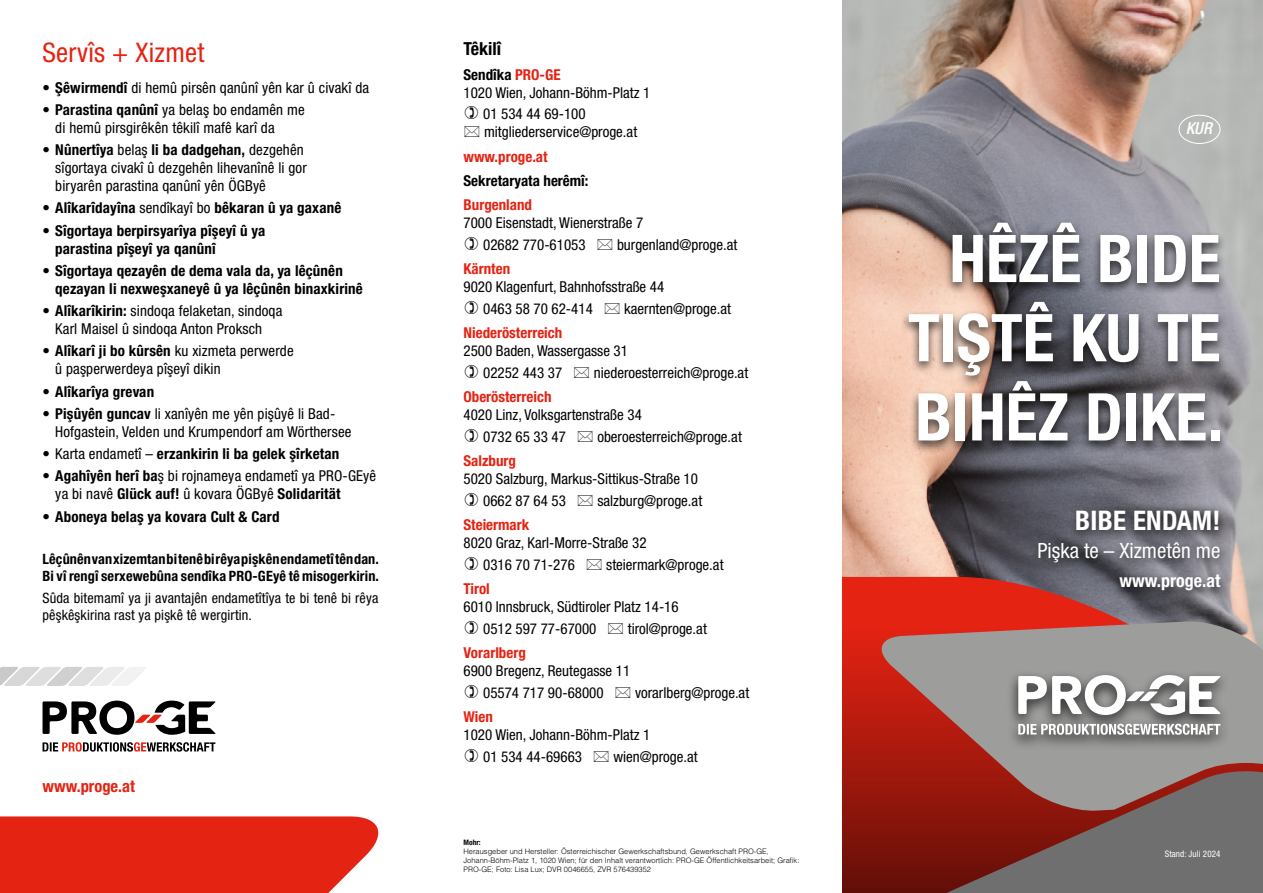
<style>
.page{position:relative;width:1263px;height:893px;background:#fff}
.page>*{position:absolute;margin:0;border:0;box-sizing:border-box;transform-origin:0 0}
.t1{font:700 condensed 66px/79.2px "Helvetica Neue LT Pro";color:#fff;text-align:center}
.t2{font:condensed 27px "Helvetica Neue LT Pro";letter-spacing:.01em;color:#e42313}
.t3{font:700 condensed 27px "Helvetica Neue LT Pro";letter-spacing:.01em;color:#fff}
.t4{font:condensed 21px "Helvetica Neue LT Pro";color:#fff}
.t5{font:700 condensed 18px "Helvetica Neue LT Pro";color:#fff}
.t6{font:700 condensed 18px "Helvetica Neue LT Pro";color:#000}
.t7{font:700 condensed 16.5px "Helvetica Neue LT Pro";color:#e42313}
.t8{font:italic 500 condensed 16.5px "Helvetica Neue LT Std";color:#fff}
.t9{font:condensed 15px/18px "Helvetica Neue LT Pro";letter-spacing:.01em;color:#000}
.t10{font:condensed 15px/21.6px "Helvetica Neue LT Std";color:#000}
.t11{font:700 condensed 15px/18px "Helvetica Neue LT Pro";letter-spacing:.01em;color:#000}
.t12{font:700 condensed 15px "Helvetica Neue LT Std";color:#e42313}
.t13{font:700 condensed 15px "Helvetica Neue LT Pro";color:#e42313}
.t14{font:700 condensed 14.25px/17.1px "Helvetica Neue LT Pro";letter-spacing:.01em;color:#000}
.t15{font:condensed 14.25px/17.1px "Helvetica Neue LT Pro";letter-spacing:.01em;color:#000}
.t16{font:condensed 9px "Helvetica Neue LT Pro";letter-spacing:.01em;color:#fff}
.t17{font:300 7.5px/9px "Helvetica LT Std";color:#000}
.t18{font:700 condensed 7.5px "Helvetica Neue LT Pro";color:#000}
.s1{font-family:"Helvetica LT Std";font-weight:300;font-stretch:normal}
.s2{font-weight:700}
.s3{font-weight:400}
.s4{font-weight:700;color:#e42313}
</style>
<div class="page">
<img style="left:842px;top:0;width:421px;height:577px">
<svg style="left:842px;top:577px;width:421px;height:50px;background:#c0433b"></svg>
<div style="left:842px;top:627px;width:421px;height:266px;background:linear-gradient(to bottom,#e62313,#640f08)"></div>
<svg style="left:875px;top:620px;width:388px;height:192px;background:#a5746f"></svg>
<svg style="left:923px;top:769px;width:340px;height:124px;background:#7d524f"></svg>
<div style="left:0;top:816px;width:379px;height:77px;background:#e42313"></div>
<svg style="left:0;top:667px;width:146px;height:19px"></svg>
<div style="left:1007px;top:669px;width:223px;height:82px;background:#000;opacity:.75"></div>
<svg style="left:1018px;top:675px;width:203px;height:60px"></svg>
<div style="left:900px;top:218px;width:329px;height:236px;background:#000;opacity:.75"></div>
<svg style="left:43px;top:701px;width:173px;height:51px"></svg>
<div style="left:1179px;top:115px;width:41px;height:29px;border:1px solid #fff;border-radius:50%"></div>
<div style="left:1111px;top:570px;width:118px;height:33px;background:#000;opacity:.75"></div>
<div style="left:1029px;top:538px;width:199px;height:37px;background:#000;opacity:.75"></div>
<div style="left:1067px;top:505px;width:160px;height:38px;background:#000;opacity:.75"></div>
<h2 class="t2" style="left:43px;top:36px;width:163px">Servîs + Xizmet</h2>
<p class="t9" style="left:43px;top:78px;width:328px"><span class="s1">•</span> <span class="s2">Şêwirmendî</span> di hemû pirsên qanûnî yên kar û civakî da</p>
<p class="t9" style="left:55px;top:100px;width:251px;text-indent:-13px"><span class="s1">•</span> <span class="s2">Parastina qanûnî</span> ya belaş bo endamên me di hemû pirsgirêkên têkilî mafê karî da</p>
<p class="t9" style="left:55px;top:141px;width:253px;text-indent:-13px"><span class="s1">•</span> <span class="s2">Nûnertîya</span> belaş <span class="s2">li ba dadgehan,</span> dezgehên sîgortaya civakî û dezgehên lihevanînê li gor biryarên parastina qanûnî yên ÖGByê</p>
<p class="t11" style="left:43px;top:199px;width:300px"><span class="s1">•</span> Alîkarîdayîna <span class="s3">sendîkayî bo</span> bêkaran û ya gaxanê</p>
<p class="t11" style="left:55px;top:221px;width:212px;text-indent:-13px"><span class="s1">•</span> Sîgortaya berpirsyarîya pîşeyî û ya parastina pîşeyî ya qanûnî</p>
<p class="t11" style="left:55px;top:262px;width:309px;text-indent:-13px"><span class="s1">•</span> Sîgortaya qezayên de dema vala da, ya lêçûnên qezayan li nexweşxaneyê û ya lêçûnên binaxkirinê</p>
<p class="t9" style="left:43px;top:302px;width:241px;text-align:center"><span class="s1">•</span> <span class="s2">Alîkarîkirin:</span> sindoqa felaketan, sindoqa<br>Karl Maisel û sindoqa Anton Proksch</p>
<p class="t9" style="left:55px;top:342px;width:240px;text-indent:-13px"><span class="s1">•</span> <span class="s2">Alîkarî ji bo kûrsên</span> ku xizmeta perwerde û paşperwerdeya pîşeyî dikin</p>
<p class="t11" style="left:43px;top:382px;width:113px"><span class="s1">•</span> Alîkarîya grevan</p>
<p class="t9" style="left:55px;top:404px;width:298px;text-indent:-13px"><span class="s1">•</span> <span class="s2">Pişûyên guncav</span> li xanîyên me yên pişûyê li Bad-<br>Hofgastein, Velden und Krumpendorf am Wörthersee</p>
<p class="t11" style="left:43px;top:445px;width:298px"><span class="s1">•</span> <span class="s3">Karta endametî –</span> erzankirin li ba gelek şîrketan</p>
<p class="t9" style="left:55px;top:467px;width:322px;text-indent:-13px"><span class="s1">•</span> <span class="s2">Agahîyên herî ba</span>ş bi rojnameya endametî ya PRO-GEyê ya bi navê <span class="s2">Glück auf!</span> û kovara ÖGByê <span class="s2">Solidarität</span></p>
<p class="t11" style="left:43px;top:507px;width:239px"><span class="s1">•</span> Aboneya belaş ya kovara Cult &amp; Card</p>
<p class="t14" style="left:43px;top:551px;width:338px">Lêçûnên van xizemtan bi tenê bi rêya pişkên endametî tên dan.<br>Bi vî rengî serxewebûna sendîka PRO-GEyê tê misogerkirin.</p>
<p class="t15" style="left:43px;top:589px;width:337px">Sûda bitemamî ya ji avantajên endametîtîya te bi tenê bi rêya pêşkêşkirina rast ya pişkê tê wergirtin.</p>
<p class="t7" style="left:43px;top:776px;width:94px">www.proge.at</p>
<p class="t6" style="left:463px;top:38px;width:39px">Têkilî</p>
<p class="t9" style="left:463px;top:65px;width:188px"><span class="s2">Sendîka</span> <span class="s4">PRO-GE<br></span>1020 Wien, Johann-Böhm-Platz 1</p>
<p class="t9" style="left:483px;top:105px;width:156px">01 534 44 69-100 mitgliederservice@proge.at</p>
<p class="t13" style="left:463px;top:147px;width:86px">www.proge.at</p>
<p class="t11" style="left:463px;top:172px;width:126px">Sekretaryata herêmî:</p>
<p class="t12" style="left:463px;top:196px;width:70px">Burgenland</p>
<p class="t10" style="left:483px;top:212px;width:162px;text-indent:-20px">7000 Eisenstadt, Wienerstraße 7<br>02682 770-61053</p>
<p class="t10" style="left:617px;top:234px;width:122px">burgenland@proge.at</p>
<p class="t12" style="left:463px;top:260px;width:48px">Kärnten</p>
<p class="t10" style="left:483px;top:276px;width:183px;text-indent:-20px">9020 Klagenfurt, Bahnhofsstraße 44<br>0463 58 70 62-414</p>
<p class="t10" style="left:624px;top:298px;width:108px">kaernten@proge.at</p>
<p class="t12" style="left:463px;top:324px;width:100px">Niederösterreich</p>
<p class="t10" style="left:483px;top:340px;width:146px;text-indent:-20px">2500 Baden, Wassergasse 31<br>02252 443 37</p>
<p class="t10" style="left:594px;top:362px;width:156px">niederoesterreich@proge.at</p>
<p class="t12" style="left:463px;top:388px;width:90px">Oberösterreich</p>
<p class="t10" style="left:483px;top:404px;width:160px;text-indent:-20px">4020 Linz, Volksgartenstraße 34<br>0732 65 33 47</p>
<p class="t10" style="left:597px;top:426px;width:146px">oberoesterreich@proge.at</p>
<p class="t12" style="left:463px;top:452px;width:54px">Salzburg</p>
<p class="t10" style="left:483px;top:468px;width:216px;text-indent:-20px">5020 Salzburg, Markus-Sittikus-Straße 10<br>0662 87 64 53</p>
<p class="t10" style="left:597px;top:490px;width:106px">salzburg@proge.at</p>
<p class="t12" style="left:463px;top:516px;width:67px">Steiermark</p>
<p class="t10" style="left:483px;top:532px;width:165px;text-indent:-20px">8020 Graz, Karl-Morre-Straße 32<br>0316 70 71-276</p>
<p class="t10" style="left:606px;top:554px;width:119px">steiermark@proge.at</p>
<p class="t12" style="left:463px;top:580px;width:28px">Tirol</p>
<p class="t10" style="left:483px;top:596px;width:197px;text-indent:-20px">6010 Innsbruck, Südtiroler Platz 14-16<br>0512 597 77-67000</p>
<p class="t10" style="left:628px;top:618px;width:81px">tirol@proge.at</p>
<p class="t12" style="left:463px;top:644px;width:64px">Vorarlberg</p>
<p class="t10" style="left:463px;top:660px;width:168px;text-align:center">6900 Bregenz, Reutegasse 11<br>05574 717 90-68000</p>
<p class="t10" style="left:635px;top:682px;width:116px">vorarlberg@proge.at</p>
<p class="t12" style="left:463px;top:708px;width:31px">Wien</p>
<p class="t10" style="left:483px;top:724px;width:169px;text-indent:-20px">1020 Wien, Johann-Böhm-Platz 1<br>01 534 44-69663</p>
<p class="t10" style="left:613px;top:746px;width:86px">wien@proge.at</p>
<p class="t18" style="left:463px;top:837px;width:19px">Mohr:</p>
<p class="t17" style="left:463px;top:846px;width:337px">Herausgeber und Hersteller: Österreichischer Gewerkschaftsbund, Gewerkschaft PRO-GE,<br>Johann-Böhm-Platz 1, 1020 Wien; für den Inhalt verantwortlich: PRO-GE Öffentlichkeitsarbeit; Grafik:<br>PRO-GE; Foto: Lisa Lux; DVR 0046655, ZVR 576439352</p>
<p class="t8" style="left:1186px;top:118px;width:28px">KUR</p>
<h1 class="t1" style="left:908px;top:219px;width:316px">HÊZÊ BIDE<br>TIŞTÊ KU TE<br>BIHÊZ DIKE.</h1>
<h2 class="t3" style="left:1075px;top:504px;width:147px">BIBE ENDAM!</h2>
<h3 class="t4" style="left:1037px;top:538px;width:185px">Pişka te – Xizmetên me</h3>
<p class="t5" style="left:1119px;top:570px;width:102px">www.proge.at</p>
<p class="t16" style="left:1165px;top:848px;width:57px">Stand: Juli 2024</p>
</div>
